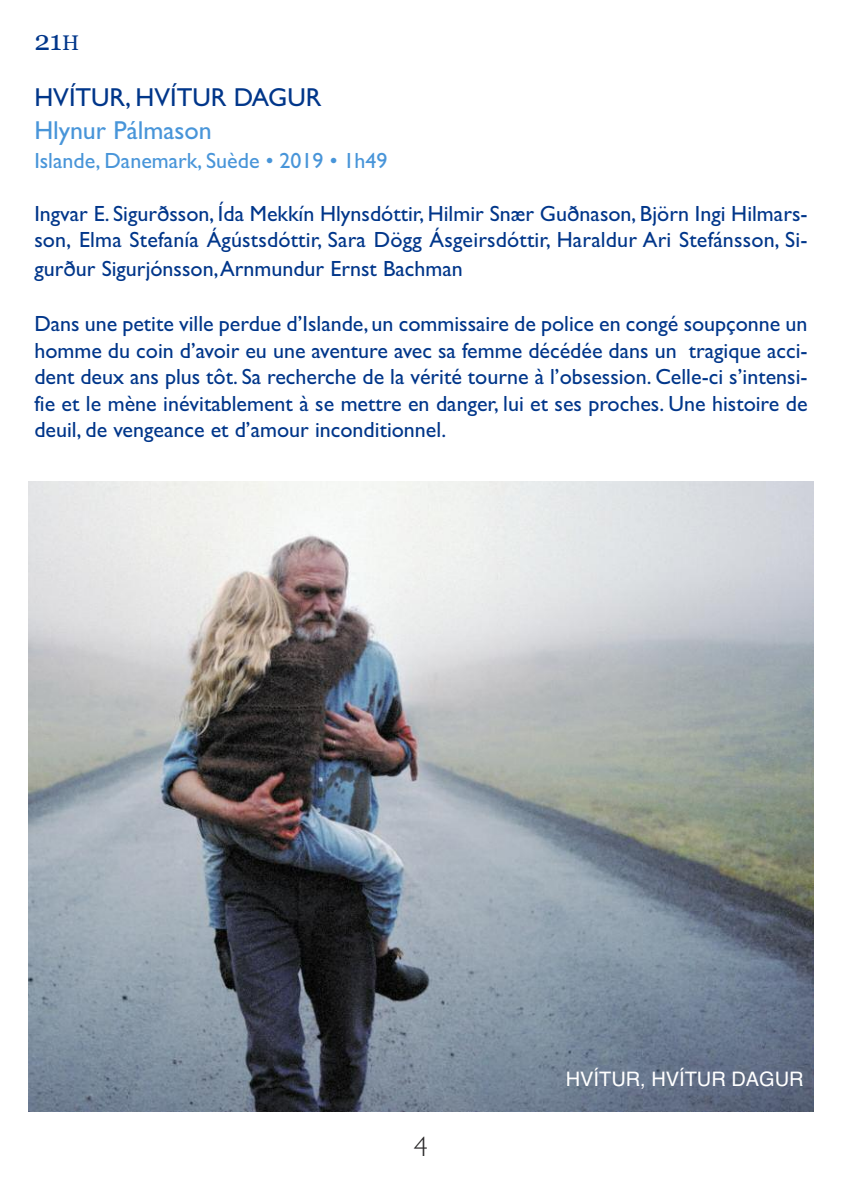
<style>
.page{position:relative;width:842px;height:1191px;background:#fff}
.page>*{position:absolute;margin:0;border:0;box-sizing:border-box;transform-origin:0 0}
.t1{font:28px "Georgia";color:#00368a}
.t2{font:300 28px "Gill Sans";color:#272627}
.t3{font:26px "Gill Sans";color:#00368a}
.t4{font:26px "Gill Sans";color:#4895d9}
.t5{font:22px/26.4px "Gill Sans";color:#00368a}
.t6{font:22px "Gill Sans";color:#4895d9}
.t7{font:20px "Helvetica";color:#fff}
.s1{font-size:21px}
</style>
<div class="page">
<img style="left:28px;top:481px;width:786px;height:630px">
<p class="t1" style="left:34px;top:23px;width:46px">21<span class="s1">H</span></p>
<p class="t3" style="left:34px;top:82px;width:289px">HVÍTUR, HVÍTUR DAGUR</p>
<p class="t4" style="left:34px;top:114px;width:179px">Hlynur Pálmason</p>
<p class="t6" style="left:34px;top:148px;width:355px">Islande, Danemark, Suède • 2019 • 1h49</p>
<p class="t5" style="left:34px;top:200px;width:775px">Ingvar E. Sigurðsson, Ída Mekkín Hlynsdóttir, Hilmir Snær Guðnason, Björn Ingi Hilmars&shy;son, Elma Stefanía Ágústsdóttir, Sara Dögg Ásgeirsdóttir, Haraldur Ari Stefánsson, Si-</p>
<p class="t5" style="left:34px;top:255px;width:430px">gurður Sigurjónsson,Arnmundur Ernst Bachman</p>
<p class="t5" style="left:34px;top:311px;width:775px;text-align:justify">Dans une petite ville perdue d’Islande, un commissaire de police en congé soupçonne un homme du coin d’avoir eu une aventure avec sa femme décédée dans un tragique acci&shy;dent deux ans plus tôt. Sa recherche de la vérité tourne à l’obsession. Celle-ci s’intensi&shy;fie et le mène inévitablement à se mettre en danger, lui et ses proches. Une histoire de deuil, de vengeance et d’amour inconditionnel.</p>
<p class="t2" style="left:414px;top:1130px;width:15px">4</p>
<p class="t7" style="left:566px;top:1067px;width:239px">HVÍTUR, HVÍTUR DAGUR</p>
</div>
